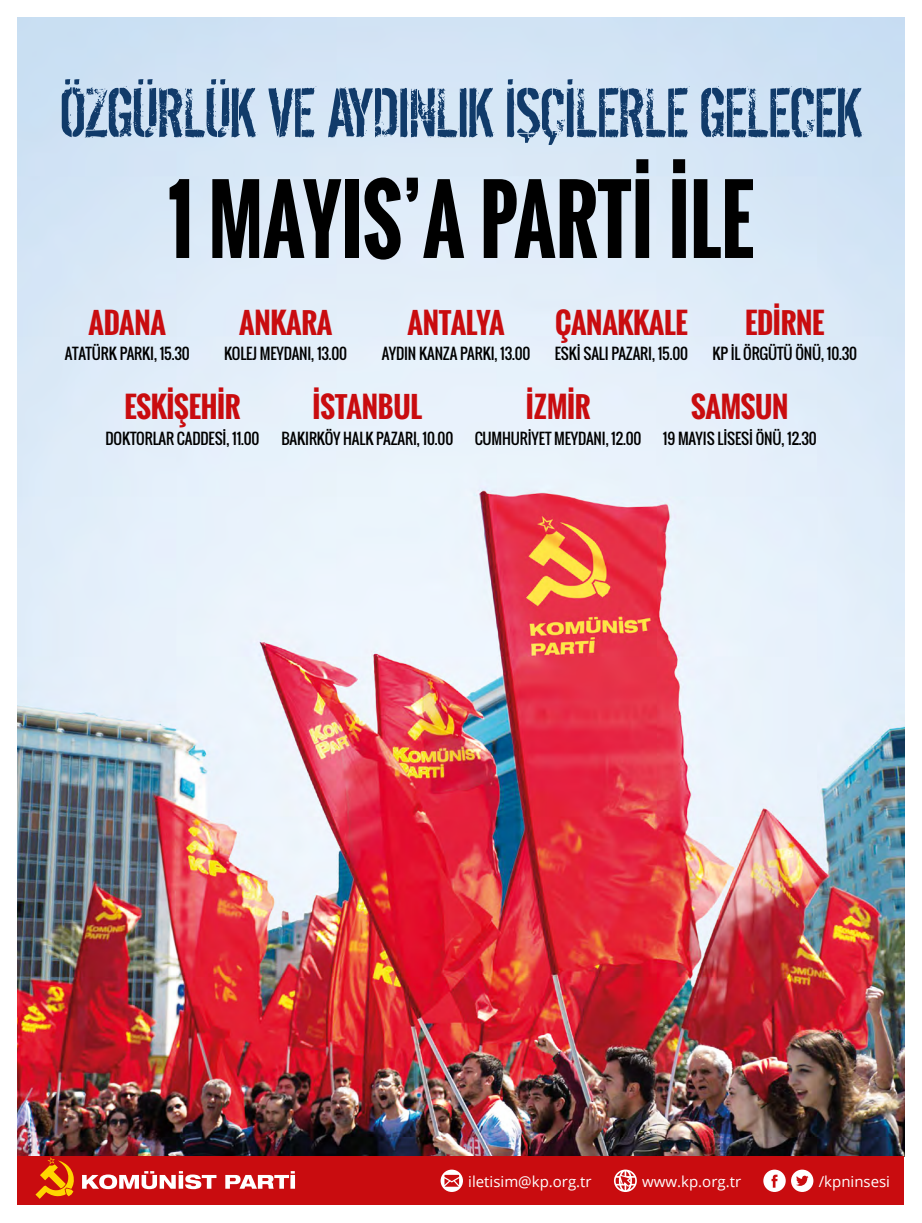
<style>
.page{position:relative;width:922px;height:1223px;background:#fff}
.page>*{position:absolute;margin:0;border:0;box-sizing:border-box;transform-origin:0 0}
.t1{font:700 89.62px "Oswald";color:#000;scale:.85 1}
.t2{font:700 28.38px "Oswald";letter-spacing:-.01em;color:#c90c0f}
.t3{font:15px "Open Sans";color:#fff}
.t4{font:14.88px "Oswald";letter-spacing:-.01em;color:#000}
</style>
<div class="page">
<img style="left:18px;top:18px;width:886px;height:1138px">
<div style="left:18px;top:1156px;width:886px;height:49px;background:#c90c0f"></div>
<svg style="left:614px;top:1169px;width:22px;height:22px"></svg>
<svg style="left:763px;top:1169px;width:50px;height:22px"></svg>
<svg style="left:440px;top:1169px;width:23px;height:22px"></svg>
<svg style="left:82px;top:1171px;width:213px;height:18px"></svg>
<svg style="left:35px;top:1157px;width:39px;height:41px"></svg>
<svg style="left:62px;top:79px;width:801px;height:66px;background:#91aac5"></svg>
<h1 class="t1" style="left:168px;top:152px;width:690px">1 MAYIS’A PARTİ İLE</h1>
<h2 class="t2" style="left:89px;top:301px;width:79px">ADANA</h2>
<p class="t4" style="left:65px;top:342px;width:126px">ATATÜRK PARKI, 15.30</p>
<h2 class="t2" style="left:239px;top:301px;width:94px">ANKARA</h2>
<p class="t4" style="left:224px;top:342px;width:124px">KOLEJ MEYDANI, 13.00</p>
<h2 class="t2" style="left:407px;top:301px;width:98px">ANTALYA</h2>
<p class="t4" style="left:381px;top:342px;width:150px">AYDIN KANZA PARKI, 13.00</p>
<h2 class="t2" style="left:555px;top:301px;width:134px">ÇANAKKALE</h2>
<p class="t4" style="left:554px;top:342px;width:135px">ESKİ SALI PAZARI, 15.00</p>
<h2 class="t2" style="left:745px;top:301px;width:81px">EDİRNE</h2>
<p class="t4" style="left:712px;top:342px;width:146px">KP İL ÖRGÜTÜ ÖNÜ, 10.30</p>
<h2 class="t2" style="left:124px;top:386px;width:117px">ESKİŞEHİR</h2>
<p class="t4" style="left:105px;top:427px;width:156px">DOKTORLAR CADDESİ, 11.00</p>
<h2 class="t2" style="left:312px;top:386px;width:111px">İSTANBUL</h2>
<p class="t4" style="left:281px;top:427px;width:173px">BAKIRKÖY HALK PAZARI, 10.00</p>
<h2 class="t2" style="left:525px;top:386px;width:66px">İZMİR</h2>
<p class="t4" style="left:474px;top:427px;width:168px">CUMHURİYET MEYDANI, 12.00</p>
<h2 class="t2" style="left:691px;top:386px;width:99px">SAMSUN</h2>
<p class="t4" style="left:662px;top:427px;width:155px">19 MAYIS LİSESİ ÖNÜ, 12.30</p>
<p class="t3" style="left:468px;top:1170px;width:125px">iletisim@kp.org.tr</p>
<p class="t3" style="left:642px;top:1170px;width:100px">www.kp.org.tr</p>
<p class="t3" style="left:818px;top:1170px;width:73px">/kpninsesi</p>
</div>
